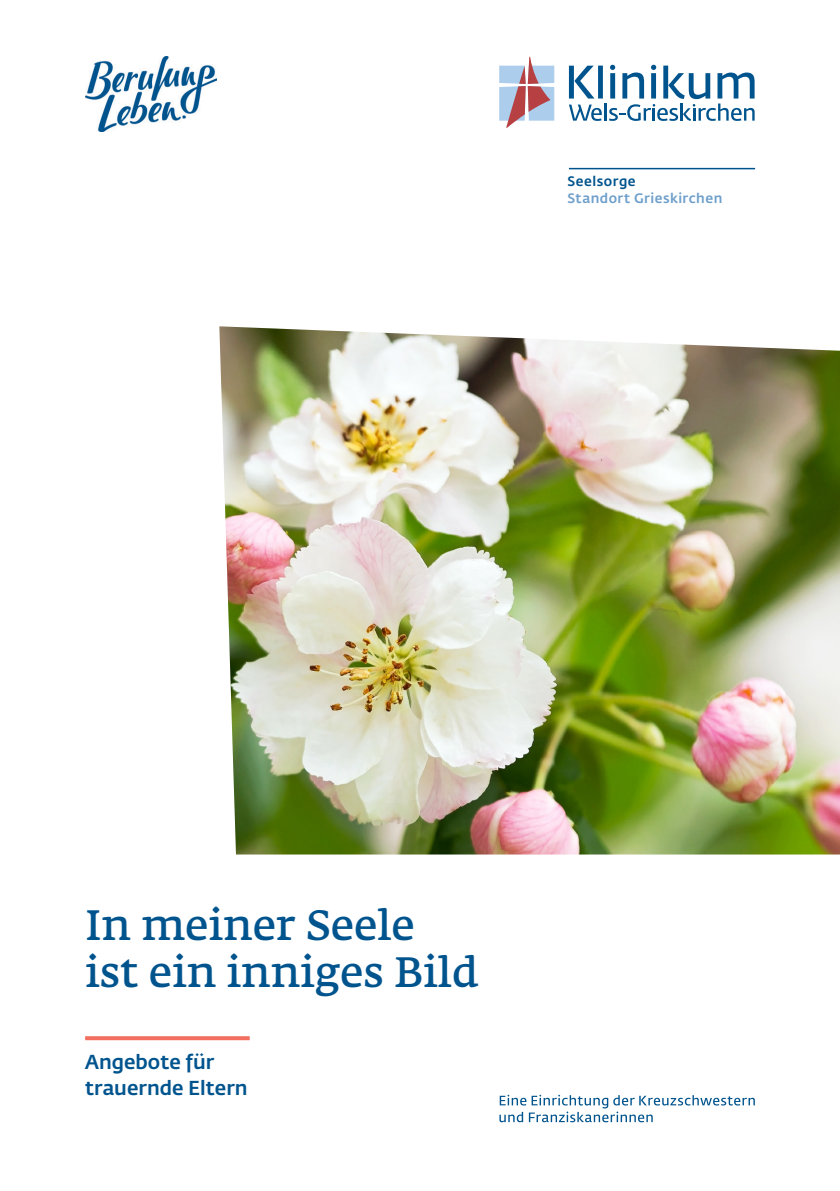
<style>
.page{position:relative;width:840px;height:1191px;background:#fff}
.page>*{position:absolute;margin:0;border:0;box-sizing:border-box;transform-origin:0 0}
.Titel_HL3_mehrzeilig{font:42px/47px "Fedra Serif A Std Demi";color:#00548e}
.Kern_Infobox_Hervorhebung_Dunkelblaulau{font:500 20px/26px "Fedra Sans Std";color:#00548e}
.t1{font:500 13.6px "Fedra Sans Std";letter-spacing:.035em;color:#6fa0cb}
.t2{font:500 13.6px "Fedra Sans Std";letter-spacing:.035em;color:#00548e}
</style>
<div class="page">
<svg style="left:499px;top:1094px;width:255px;height:28px"></svg>
<svg style="left:499px;top:57px;width:55px;height:71px"></svg>
<svg style="left:568px;top:65px;width:186px;height:56px"></svg>
<hr style="left:568px;top:168px;width:186px;height:1px;background:#00548e">
<img style="left:85px;top:57px;width:131px;height:74px">
<img style="left:219px;top:326px;width:620px;height:528px">
<svg style="left:85px;top:1036px;width:164px;height:4px"></svg>
<p class="t2" style="left:567px;top:173px;width:69px">Seelsorge</p>
<p class="t1" style="left:567px;top:190px;width:156px">Standort Grieskirchen</p>
<p class="Titel_HL3_mehrzeilig" style="left:85px;top:905px;width:395px">In meiner Seele ist ein inniges Bild</p>
<p class="Kern_Infobox_Hervorhebung_Dunkelblaulau" style="left:85px;top:1048px;width:164px">Angebote für trauernde Eltern</p>
</div>
